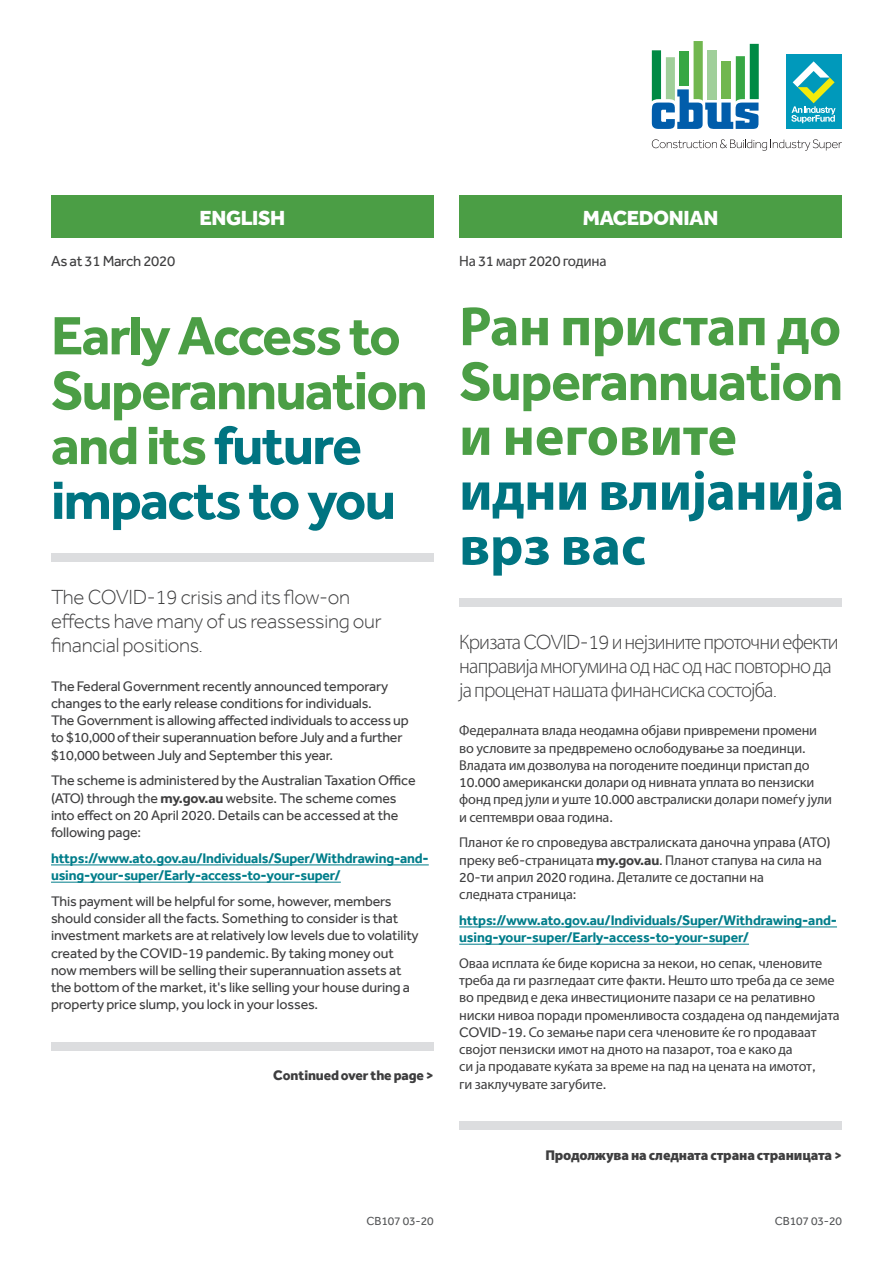
<style>
.page{position:relative;width:893px;height:1263px;background:#fff}
.page>*{position:absolute;margin:0;border:0;box-sizing:border-box;transform-origin:0 0}
.t1{font:700 55.8px/54.9px "Effra";letter-spacing:-.03em;color:#4b9e45}
.t2{font:700 55.8px "Myriad Pro";letter-spacing:-.01em;color:#4b9e45}
.t3{font:700 55.8px/54.9px "Myriad Pro";letter-spacing:-.01em;color:#007481}
.t4{font:300 21px/24px "Myriad Pro";letter-spacing:-.04em;color:#3e3e3f}
.t5{font:300 21px/24px "Effra";letter-spacing:-.015em;color:#3e3e3f}
.t6{font:800 21px "Effra";letter-spacing:-.02em;color:#fff}
.t7{font:15px "Myriad Pro";letter-spacing:-.02em;color:#3e3e3f}
.t8{font:15px "Effra";letter-spacing:-.02em;color:#3e3e3f}
.t9{font:14.25px/17.2px "Myriad Pro";letter-spacing:-.01em;color:#3e3e3f}
.t10{font:14.25px/17.2px "Effra";letter-spacing:-.01em;color:#3e3e3f}
.t11{font:700 14.25px/17.2px "Effra";letter-spacing:-.01em;color:#007d8a}
.t12{font:900 14.25px "Myriad Pro";letter-spacing:-.01em;color:#3e3e3f}
.t13{font:800 14.25px "Effra";letter-spacing:-.01em;color:#3e3e3f}
.t14{font:12px "Effra";letter-spacing:-.01em;color:#545557}
.s1{color:#007481}
.s2{font-weight:700}
.s3{font-family:"Effra"}
.s4{font-family:"Effra";font-weight:700}
.s5{font-family:"Effra";font-weight:800}
</style>
<div class="page">
<div style="left:51px;top:553px;width:383px;height:8px;background:#dcdddf"></div>
<div style="left:51px;top:1042px;width:383px;height:8px;background:#dcdddf"></div>
<hr style="left:51px;top:864px;width:378px;height:1px;background:#007d8a">
<hr style="left:51px;top:882px;width:290px;height:1px;background:#007d8a">
<svg style="left:652px;top:139px;width:190px;height:12px"></svg>
<svg style="left:652px;top:41px;width:107px;height:88px"></svg>
<div style="left:786px;top:54px;width:55px;height:75px;background:#09b"></div>
<svg style="left:791px;top:61px;width:45px;height:62px"></svg>
<div style="left:51px;top:196px;width:383px;height:42px;background:#4b9e45"></div>
<div style="left:459px;top:598px;width:383px;height:9px;background:#dcdddf"></div>
<div style="left:459px;top:1121px;width:383px;height:9px;background:#dcdddf"></div>
<hr style="left:459px;top:926px;width:378px;height:1px;background:#007d8a">
<hr style="left:459px;top:944px;width:290px;height:1px;background:#007d8a">
<div style="left:459px;top:196px;width:383px;height:42px;background:#4b9e45"></div>
<p class="t8" style="left:51px;top:252px;width:126px">As at 31 March 2020</p>
<h2 class="t6" style="left:200px;top:205px;width:87px">ENGLISH</h2>
<h1 class="t1" style="left:51px;top:307px;width:378px">Early Access to<br>Superannuation and its <span class="s1">future impacts to you</span></h1>
<h2 class="t5" style="left:51px;top:585px;width:332px">The COVID-19 crisis and its flow-on effects have many of us reassessing our financial positions.</h2>
<p class="t10" style="left:51px;top:677px;width:359px">The Federal Government recently announced temporary changes to the early release conditions for individuals.<br>The Government is allowing affected individuals to access up to $10,000 of their superannuation before July and a further $10,000 between July and September this year.</p>
<p class="t10" style="left:51px;top:772px;width:366px">The scheme is administered by the Australian Taxation Office (ATO) through the <span class="s2">my.gov.au</span> website. The scheme comes into effect on 20 April 2020. Details can be accessed at the following page:</p>
<p class="t11" style="left:51px;top:849px;width:379px">https://www.ato.gov.au/Individuals/Super/Withdrawing-and&shy;using-your-super/Early-access-to-your-super/</p>
<p class="t10" style="left:51px;top:892px;width:369px">This payment will be helpful for some, however, members should consider all the facts. Something to consider is that investment markets are at relatively low levels due to volatility created by the COVID-19 pandemic. By taking money out now members will be selling their superannuation assets at the bottom of the market, it's like selling your house during a property price slump, you lock in your losses.</p>
<p class="t13" style="left:273px;top:1066px;width:162px">Continued over the page &gt;</p>
<p class="t14" style="left:366px;top:1214px;width:69px">CB107 03-20</p>
<h2 class="t6" style="left:583px;top:205px;width:137px">MACEDONIAN</h2>
<p class="t7" style="left:459px;top:251px;width:149px">На <span class="s3">31</span> март <span class="s3">2020</span> година</p>
<h1 class="t2" style="left:459px;top:290px;width:383px">Ран пристап до</h1>
<h1 class="t1" style="left:459px;top:353px;width:385px">Superannuation</h1>
<h1 class="t2" style="left:459px;top:400px;width:279px">и неговите</h1>
<h1 class="t3" style="left:459px;top:462px;width:386px">идни влијанија врз вас</h1>
<h2 class="t4" style="left:459px;top:629px;width:381px">Кризата <span class="s3">COVID-19</span> инејзинитепроточниефекти направијамногуминаоднасоднасповторнода јапроценатнашатафинансискасостојба<span class="s3">.</span></h2>
<p class="t9" style="left:459px;top:722px;width:374px">Федералната влада неодамна објави привремени промени во условите за предвремено ослободување за поединци<span class="s3">.<br></span>Владата им дозволува на погодените поединци пристап до <span class="s3">10.000</span> американски долари од нивната уплата во пензиски фонд пред јули и уште <span class="s3">10.000</span> австралиски долари помеѓу јули и септември оваа година<span class="s3">.</span></p>
<p class="t9" style="left:459px;top:834px;width:373px">Планот ќе го спроведува австралиската даночна управа <span class="s3">(</span>АТО<span class="s3">) </span>преку веб<span class="s3">-</span>страницата <span class="s4">my.gov.au</span><span class="s3">.</span> Планот стапува на сила на <span class="s3">20-</span>ти април <span class="s3">2020</span> година<span class="s3">.</span> Деталите се достапни на<br>следната страница<span class="s3">:</span></p>
<p class="t11" style="left:459px;top:911px;width:379px">https://www.ato.gov.au/Individuals/Super/Withdrawing-and&shy;using-your-super/Early-access-to-your-super/</p>
<p class="t9" style="left:459px;top:954px;width:382px">Оваа исплата ќе биде корисна за некои<span class="s3">,</span> но сепак<span class="s3">,</span> членовите треба да ги разгледаат сите факти<span class="s3">.</span> Нешто што треба да се земе во предвид е дека инвестиционите пазари се на релативно ниски нивоа поради променливоста создадена од пандемијата <span class="s3">COVID-19.</span> Со земање пари сега членовите ќе го продаваат својот пензиски имот на дното на пазарот<span class="s3">,</span> тоа е како да<br>си ја продавате куќата за време на пад на цената на имотот<span class="s3">,<br></span>ги заклучувате загубите<span class="s3">.</span></p>
<p class="t12" style="left:545px;top:1145px;width:298px">Продолжувана следната страна страницата <span class="s5">&gt;</span></p>
<p class="t14" style="left:775px;top:1214px;width:69px">CB107 03-20</p>
</div>
